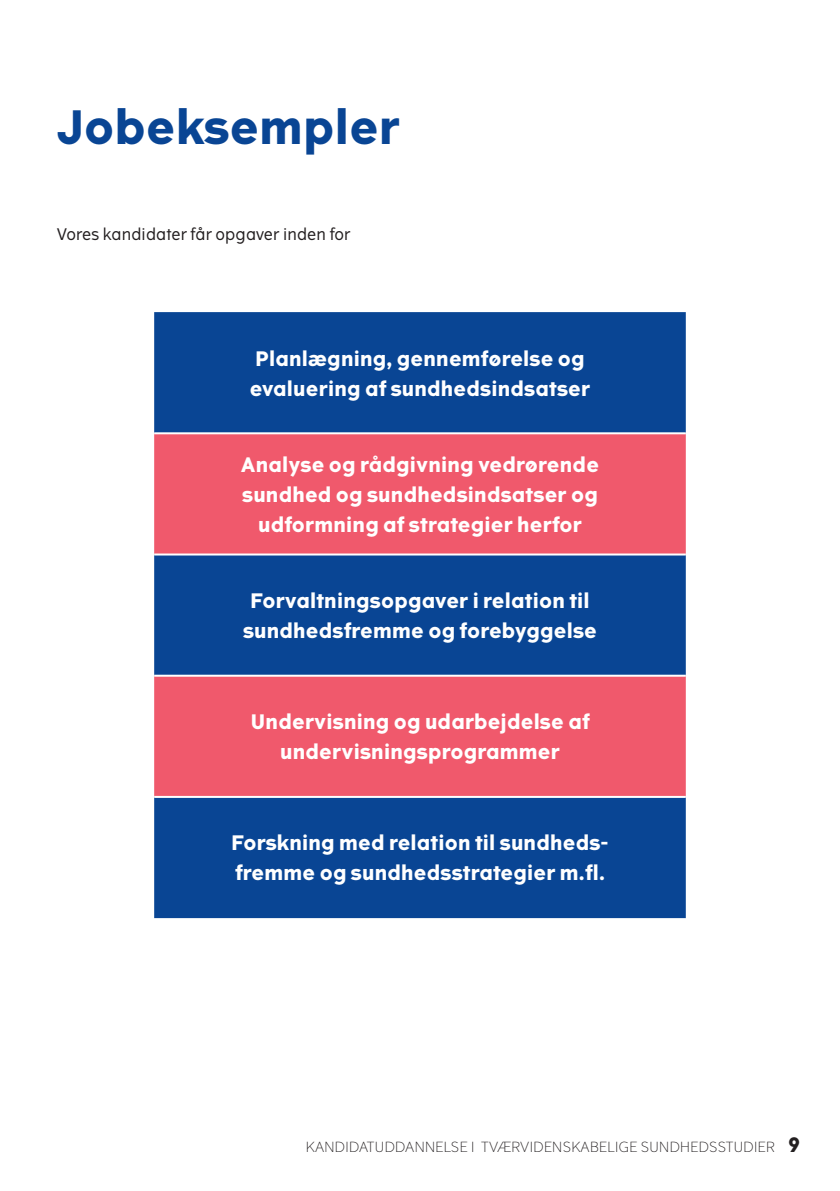
<style>
.page{position:relative;width:840px;height:1191px;background:#fff}
.page>*{position:absolute;margin:0;border:0;box-sizing:border-box;transform-origin:0 0}
.Heading_2_-_Bold_16{font:700 46px "The Wave";letter-spacing:.01em;color:#094594}
.Brødtekst_Regular_8{font:700 20px/30px "The Wave";letter-spacing:.01em;color:#fff;text-align:center}
.Brødtekst_Regular_8-2{font:16px "The Wave";letter-spacing:.01em;color:#231f20}
.t1{font:300 14px "The Wave";letter-spacing:.025em;color:#231f20}
.s1{font-weight:700;font-size:20px}
</style>
<div class="page">
<div style="left:154px;top:312px;width:531px;height:606px;background:#094594"></div>
<svg style="left:154px;top:434px;width:531px;height:362px;background:#a35379"></svg>
<hr style="left:154px;top:432px;width:531px;height:2px;background:#fff">
<hr style="left:154px;top:553px;width:531px;height:2px;background:#fff">
<hr style="left:154px;top:674px;width:531px;height:2px;background:#fff">
<hr style="left:154px;top:796px;width:531px;height:2px;background:#fff">
<p class="Heading_2_-_Bold_16" style="left:57px;top:98px;width:344px">Jobeksempler</p>
<p class="Brødtekst_Regular_8-2" style="left:57px;top:224px;width:295px">Vores kandidater får opgaver inden for</p>
<p class="Brødtekst_Regular_8" style="left:249px;top:344px;width:342px;text-align:left">Planlægning, gennemførelse og evaluering af sundhedsindsatser</p>
<p class="Brødtekst_Regular_8" style="left:241px;top:450px;width:359px">Analyse og rådgivning vedrørende sundhed og sundhedsindsatser og udformning af strategier herfor</p>
<p class="Brødtekst_Regular_8" style="left:243px;top:586px;width:355px">Forvaltningsopgaver i relation til sundhedsfremme og forebyggelse</p>
<p class="Brødtekst_Regular_8" style="left:250px;top:707px;width:340px">Undervisning og udarbejdelse af undervisningsprogrammer</p>
<p class="Brødtekst_Regular_8" style="left:231px;top:828px;width:379px;text-align:left">Forskning med relation til sundheds&shy;fremme og sundhedsstrategier m.fl.</p>
<p class="t1" style="left:306px;top:1138px;width:495px">KANDIDATUDDANNELSE I TVÆRVIDENSKABELIGE SUNDHEDSSTUDIER <span class="s1">9</span></p>
</div>
